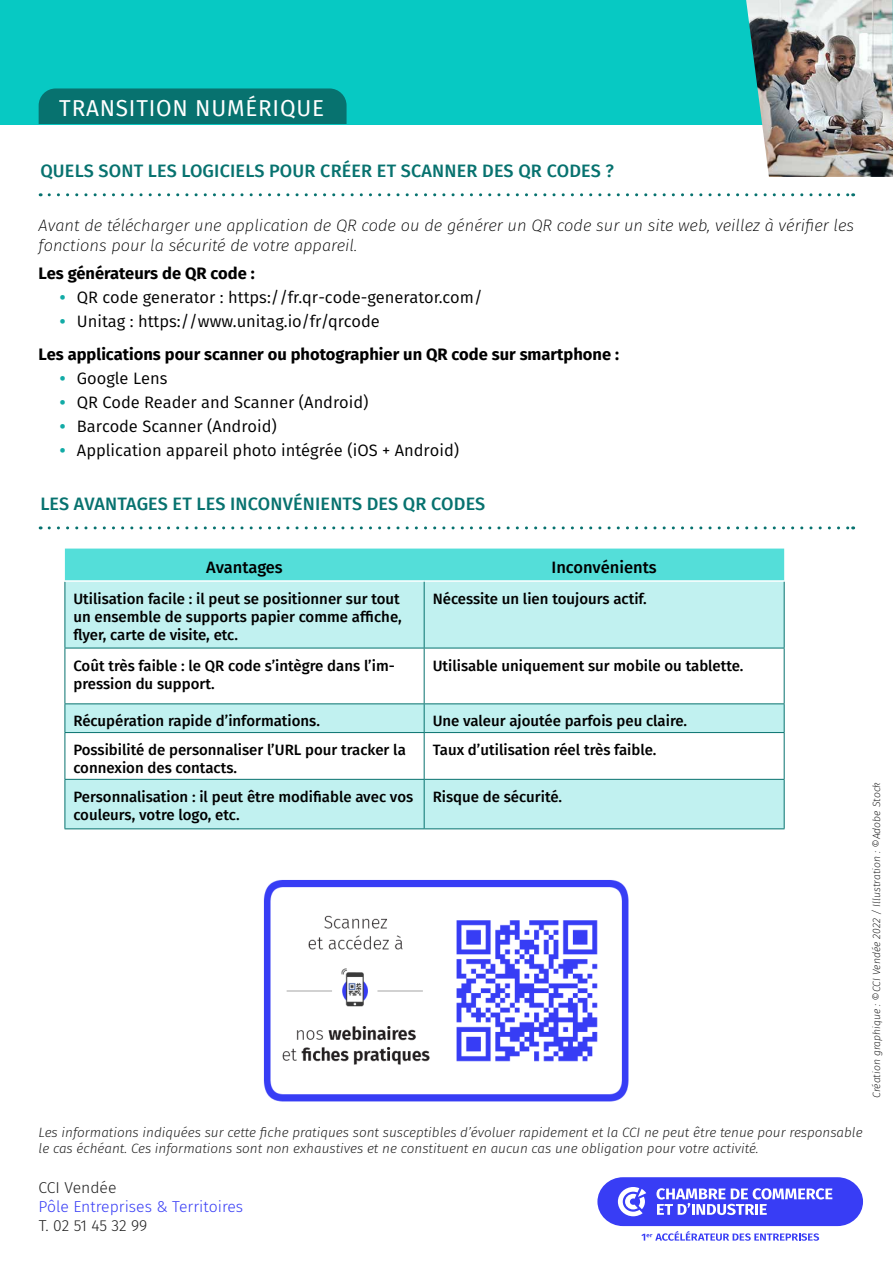
<style>
.page{position:relative;width:893px;height:1263px;background:#fff}
.page>*{position:absolute;margin:0;border:0;box-sizing:border-box;transform-origin:0 0}
.t1{font:22.5px "Fira Sans";letter-spacing:.035em;color:#fff}
.t2{font:500 18px "Fira Sans";letter-spacing:.01em;color:#07726f}
.t3{font:16.5px "Fira Sans";color:#000}
.t4{font:italic 200 16.5px/19.8px "Fira Sans";color:#000}
.t5{font:700 16.5px/32.5px "Fira Sans";color:#000}
.t6{font:500 16.5px "Fira Sans";color:#000}
.t7{font:300 15.75px "Fira Sans";color:#373cf5}
.t8{font:300 15.75px "Fira Sans";letter-spacing:-.005em;color:#212121}
.t9{font:500 15px/18px "Fira Sans";color:#000}
.t10{font:italic 300 13.5px/16.2px "Fira Sans";color:#212121}
.t11{font:italic 200 10.5px "Fira Sans";color:#000}
.s1{font-weight:700;color:#12aba6}
.s2{color:#12aba6}
.s3{font-weight:400}
</style>
<div class="page">
<svg style="left:49px;top:193px;width:805px;height:3px"></svg>
<svg style="left:49px;top:526px;width:805px;height:3px"></svg>
<div style="left:65px;top:549px;width:719px;height:31px;background:#54ded9"></div>
<svg style="left:66px;top:582px;width:718px;height:246px;fill:#c1f1f0"></svg>
<hr style="left:65px;top:582px;width:1px;height:66px;background:#07726f">
<hr style="left:65px;top:648px;width:359px;height:1px;background:#07726f">
<hr style="left:65px;top:648px;width:1px;height:55px;background:#07726f">
<hr style="left:424px;top:648px;width:360px;height:1px;background:#07726f">
<hr style="left:65px;top:703px;width:359px;height:1px;background:#07726f">
<hr style="left:424px;top:703px;width:360px;height:1px;background:#07726f">
<hr style="left:65px;top:780px;width:1px;height:48px;background:#07726f">
<hr style="left:65px;top:779px;width:359px;height:1px;background:#07726f">
<hr style="left:65px;top:828px;width:359px;height:1px;background:#07726f">
<hr style="left:424px;top:582px;width:1px;height:66px;background:#07726f">
<hr style="left:784px;top:582px;width:1px;height:66px;background:#07726f">
<hr style="left:424px;top:648px;width:1px;height:55px;background:#07726f">
<hr style="left:784px;top:648px;width:1px;height:55px;background:#07726f">
<svg style="left:65px;top:704px;width:720px;height:75px"></svg>
<hr style="left:424px;top:732px;width:360px;height:1px;background:#07726f">
<hr style="left:424px;top:733px;width:1px;height:46px;background:#07726f">
<hr style="left:784px;top:733px;width:1px;height:46px;background:#07726f">
<hr style="left:424px;top:779px;width:360px;height:1px;background:#07726f">
<hr style="left:424px;top:780px;width:1px;height:48px;background:#07726f">
<hr style="left:784px;top:780px;width:1px;height:48px;background:#07726f">
<hr style="left:424px;top:828px;width:360px;height:1px;background:#07726f">
<div style="left:0;top:0;width:893px;height:124px;background:#07c9c3"></div>
<div style="left:39px;top:88px;width:308px;height:36px;background:#07726f"></div>
<svg style="left:597px;top:1177px;width:266px;height:64px"></svg>
<img style="left:263px;top:880px;width:366px;height:222px">
<img style="left:746px;top:0;width:147px;height:177px">
<h1 class="t1" style="left:59px;top:91px;width:266px">TRANSITION NUMÉRIQUE</h1>
<p class="t2" style="left:40px;top:156px;width:575px">QUELS SONT LES LOGICIELS POUR CRÉER ET SCANNER DES QR CODES ?</p>
<p class="t4" style="left:39px;top:215px;width:817px">Avant de télécharger une application de QR code ou de générer un QR code sur un site web, veillez à vérifier les fonctions pour la sécurité de votre appareil.</p>
<p class="t5" style="left:39px;top:256px;width:217px">Les générateurs de QR code :</p>
<p class="t3" style="left:60px;top:286px;width:424px"><span class="s1">•</span> QR code generator : https://fr.qr-code-generator.com/</p>
<p class="t5" style="left:39px;top:304px;width:582px;text-indent:21px"><span class="s2">•</span> <span class="s3">Unitag : https://www.unitag.io/fr/qrcode<br></span>Les applications pour scanner ou photographier un QR code sur smartphone :</p>
<p class="t3" style="left:60px;top:366px;width:109px"><span class="s1">•</span> Google Lens</p>
<p class="t3" style="left:60px;top:390px;width:310px"><span class="s1">•</span> QR Code Reader and Scanner (Android)</p>
<p class="t3" style="left:60px;top:414px;width:219px"><span class="s1">•</span> Barcode Scanner (Android)</p>
<p class="t3" style="left:60px;top:439px;width:401px"><span class="s1">•</span> Application appareil photo intégrée (iOS + Android)</p>
<p class="t2" style="left:40px;top:489px;width:446px">LES AVANTAGES ET LES INCONVÉNIENTS DES QR CODES</p>
<p class="t6" style="left:206px;top:553px;width:78px">Avantages</p>
<p class="t6" style="left:551px;top:553px;width:107px">Inconvénients</p>
<p class="t9" style="left:73px;top:588px;width:330px">Utilisation facile : il peut se positionner sur tout un ensemble de supports papier comme affiche, flyer, carte de visite, etc.</p>
<p class="t9" style="left:433px;top:588px;width:215px">Nécessite un lien toujours actif.</p>
<p class="t9" style="left:73px;top:656px;width:323px">Coût très faible : le QR code s’intègre dans l’im&shy;pression du support.</p>
<p class="t9" style="left:433px;top:656px;width:312px">Utilisable uniquement sur mobile ou tablette.</p>
<p class="t9" style="left:73px;top:711px;width:248px">Récupération rapide d’informations.</p>
<p class="t9" style="left:433px;top:711px;width:256px">Une valeur ajoutée parfois peu claire.</p>
<p class="t9" style="left:73px;top:740px;width:334px">Possibilité de personnaliser l’URL pour tracker la connexion des contacts.</p>
<p class="t9" style="left:433px;top:740px;width:225px">Taux d’utilisation réel très faible.</p>
<p class="t9" style="left:73px;top:787px;width:341px">Personnalisation : il peut être modifiable avec vos couleurs, votre logo, etc.</p>
<p class="t9" style="left:433px;top:787px;width:131px">Risque de sécurité.</p>
<p class="t11" style="left:869px;top:1098px;width:317px;rotate:-90deg">Création graphique : ©CCI Vendée 2022 / Illustration : ©Adobe Stock</p>
<p class="t10" style="left:39px;top:1124px;width:825px">Les informations indiquées sur cette fiche pratiques sont susceptibles d’évoluer rapidement et la CCI ne peut être tenue pour responsable le cas échéant. Ces informations sont non exhaustives et ne constituent en aucun cas une obligation pour votre activité.</p>
<p class="t8" style="left:39px;top:1177px;width:79px">CCI Vendée</p>
<p class="t7" style="left:39px;top:1196px;width:206px">Pôle Entreprises &amp; Territoires</p>
<p class="t8" style="left:39px;top:1214px;width:110px">T. 02 51 45 32 99</p>
</div>
